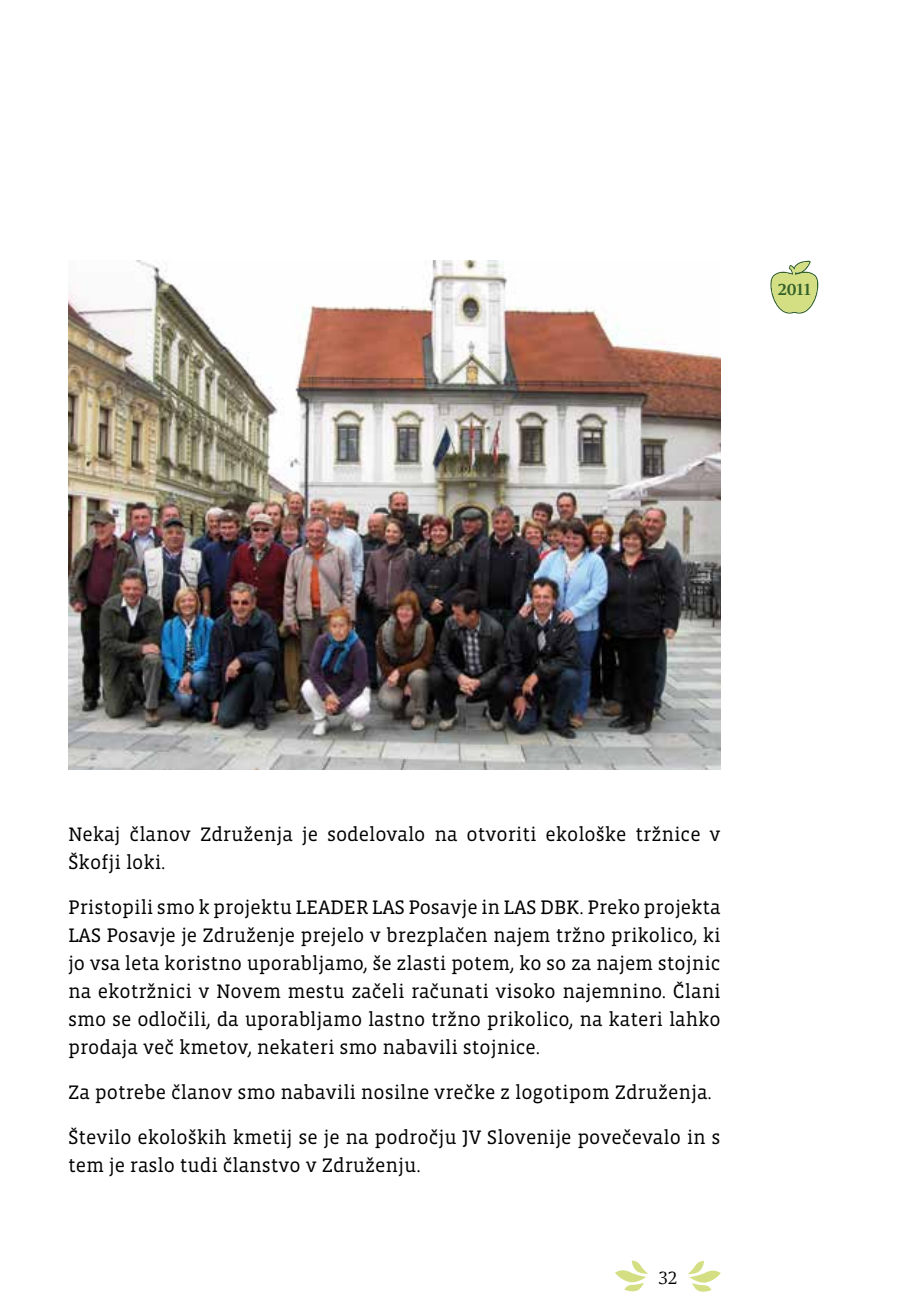
<style>
.page{position:relative;width:908px;height:1304px;background:#fff}
.page>*{position:absolute;margin:0;border:0;box-sizing:border-box;transform-origin:0 0}
.t1{font:20px/28px "Vista Slab OT";color:#000}
.t2{font:20px "Sitka Banner";color:#000}
.t3{font:700 18px "Sitka Banner";color:#336129}
</style>
<div class="page">
<svg style="left:615px;top:1260px;width:33px;height:32px"></svg>
<svg style="left:688px;top:1261px;width:32px;height:31px"></svg>
<img style="left:68px;top:261px;width:652px;height:508px">
<svg style="left:770px;top:261px;width:49px;height:53px"></svg>
<p class="t3" style="left:777px;top:277px;width:35px">2011</p>
<p class="t1" style="left:68px;top:821px;width:654px">Nekaj članov Združenja je sodelovalo na otvoriti ekološke tržnice v<br>Škofji loki.</p>
<p class="t1" style="left:68px;top:894px;width:654px;text-align:justify">Pristopili smo k projektu LEADER LAS Posavje in LAS DBK. Preko projekta LAS Posavje je Združenje prejelo v brezplačen najem tržno prikolico, ki jo vsa leta koristno uporabljamo, še zlasti potem, ko so za najem stojnic na ekotržnici v Novem mestu začeli računati visoko najemnino. Člani smo se odločili, da uporabljamo lastno tržno prikolico, na kateri lahko prodaja več kmetov, nekateri smo nabavili stojnice.</p>
<p class="t1" style="left:68px;top:1079px;width:645px">Za potrebe članov smo nabavili nosilne vrečke z logotipom Združenja.</p>
<p class="t1" style="left:68px;top:1124px;width:653px">Število ekoloških kmetij se je na področju JV Slovenije povečevalo in s tem je raslo tudi članstvo v Združenju.</p>
<p class="t2" style="left:658px;top:1264px;width:20px">32</p>
</div>
